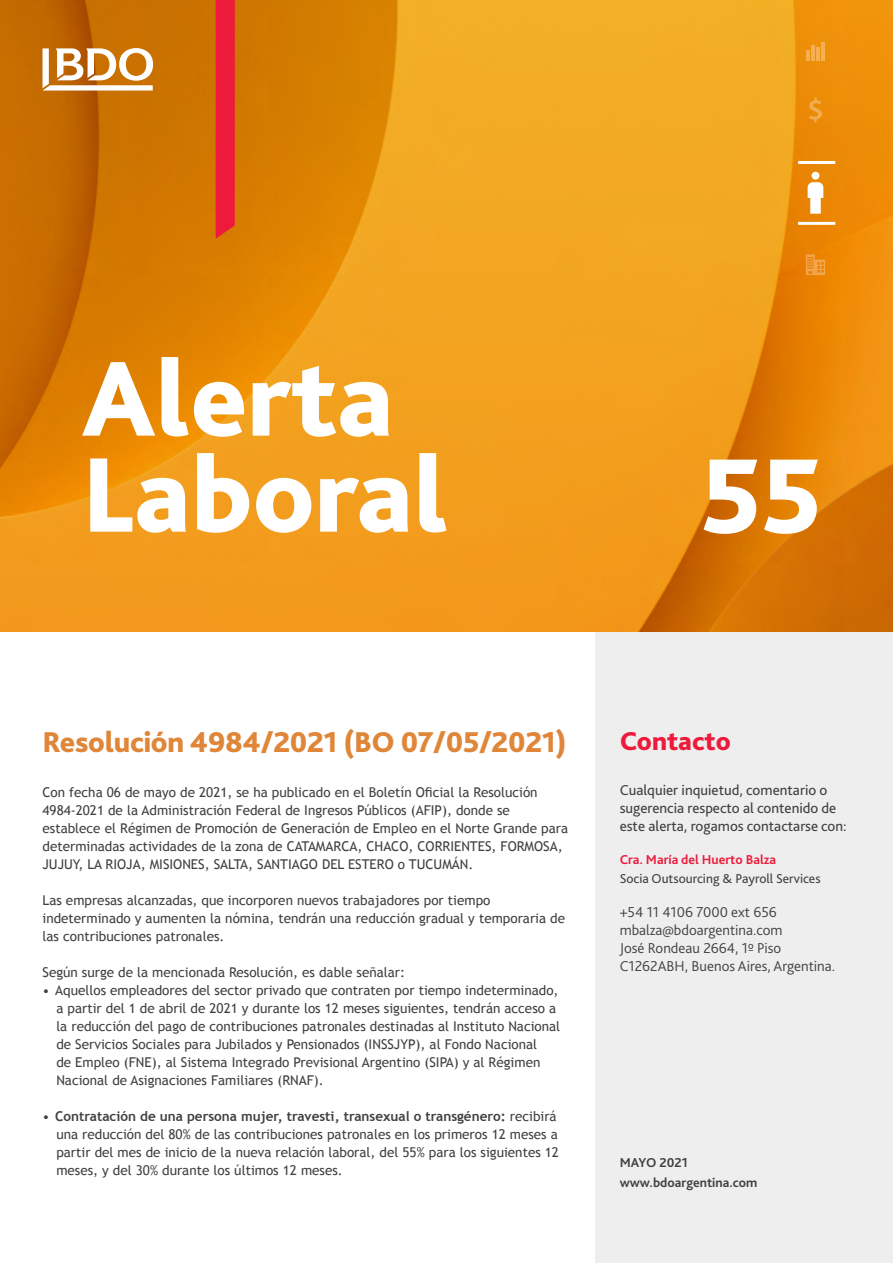
<style>
.page{position:relative;width:893px;height:1263px;background:#fff}
.page>*{position:absolute;margin:0;border:0;box-sizing:border-box;transform-origin:0 0}
.Masthead_heading{font:800 111px "Bliss Pro";color:#fff}
.Contents_heading{font:800 30px "Bliss Pro";letter-spacing:-.01em;color:#df8639}
.Titulo_Indice{font:800 27px "Bliss Pro";color:#ed1a3b}
.t1{font:300 15px/18px "Bliss Pro";color:#404040}
.t2{font:15px/18px "Bliss Pro";color:#404040}
.Texto_Comun{font:13.5px/18px "Trebuchet MS";color:#404040}
.t3{font:13.5px "Bliss Pro";color:#404040}
.Texto_Indice{font:700 13.5px "Bliss Pro";color:#404040}
.t4{font:700 13.5px "Bliss Pro";color:#ed1a3b}
.s1{font-weight:700}
</style>
<div class="page">
<div style="left:595px;top:631px;width:298px;height:632px;background:#eee"></div>
<svg style="left:0;top:0;width:893px;height:631px"></svg>
<svg style="left:43px;top:48px;width:110px;height:43px"></svg>
<svg style="left:216px;top:0;width:19px;height:239px"></svg>
<svg style="left:809px;top:98px;width:13px;height:24px"></svg>
<hr style="left:806px;top:50px;width:4px;height:11px;background:#f2af52">
<hr style="left:811px;top:45px;width:4px;height:16px;background:#f2b053">
<hr style="left:816px;top:48px;width:4px;height:13px;background:#f3b153">
<hr style="left:821px;top:42px;width:4px;height:19px;background:#f3b153">
<div style="left:811px;top:172px;width:8px;height:8px;background:#fff;border-radius:50%"></div>
<svg style="left:808px;top:182px;width:15px;height:32px"></svg>
<svg style="left:806px;top:254px;width:19px;height:21px"></svg>
<hr style="left:798px;top:161px;width:37px;height:3px;background:#fff">
<hr style="left:798px;top:222px;width:37px;height:3px;background:#fff">
<svg style="left:82px;top:362px;width:73px;height:74px"></svg>
<svg style="left:162px;top:357px;width:82px;height:80px"></svg>
<svg style="left:253px;top:366px;width:136px;height:71px"></svg>
<svg style="left:90px;top:458px;width:96px;height:75px"></svg>
<svg style="left:197px;top:453px;width:52px;height:80px"></svg>
<svg style="left:256px;top:478px;width:55px;height:55px"></svg>
<svg style="left:320px;top:478px;width:88px;height:55px"></svg>
<svg style="left:419px;top:453px;width:27px;height:79px"></svg>
<p class="Masthead_heading" style="left:701px;top:427px;width:122px">55</p>
<p class="Contents_heading" style="left:43px;top:724px;width:526px">Resolución 4984/2021 (BO 07/05/2021)</p>
<p class="Texto_Comun" style="left:43px;top:783px;width:527px">Con fecha 06 de mayo de 2021, se ha publicado en el Boletín Oficial la Resolución 4984-2021 de la Administración Federal de Ingresos Públicos (AFIP), donde se establece el Régimen de Promoción de Generación de Empleo en el Norte Grande para determinadas actividades de la zona de CATAMARCA, CHACO, CORRIENTES, FORMOSA, JUJUY, LA RIOJA, MISIONES, SALTA, SANTIAGO DEL ESTERO o TUCUMÁN.</p>
<p class="Texto_Comun" style="left:43px;top:891px;width:524px">Las empresas alcanzadas, que incorporen nuevos trabajadores por tiempo indeterminado y aumenten la nómina, tendrán una reducción gradual y temporaria de las contribuciones patronales.</p>
<p class="Texto_Comun" style="left:43px;top:963px;width:364px">Según surge de la mencionada Resolución, es dable señalar:</p>
<p class="Texto_Comun" style="left:56px;top:981px;width:505px;text-indent:-14px">• Aquellos empleadores del sector privado que contraten por tiempo indeterminado, a partir del 1 de abril de 2021 y durante los 12 meses siguientes, tendrán acceso a la reducción del pago de contribuciones patronales destinadas al Instituto Nacional de Servicios Sociales para Jubilados y Pensionados (INSSJYP), al Fondo Nacional<br>de Empleo (FNE), al Sistema Integrado Previsional Argentino (SIPA) y al Régimen Nacional de Asignaciones Familiares (RNAF).</p>
<p class="Texto_Comun" style="left:56px;top:1107px;width:504px;text-indent:-14px">• <span class="s1">Contratación de una persona mujer, travesti, transexual o transgénero:</span> recibirá una reducción del 80% de las contribuciones patronales en los primeros 12 meses a partir del mes de inicio de la nueva relación laboral, del 55% para los siguientes 12 meses, y del 30% durante los últimos 12 meses.</p>
<p class="Titulo_Indice" style="left:620px;top:724px;width:113px">Contacto</p>
<p class="t2" style="left:620px;top:780px;width:229px">Cualquier inquietud, comentario o sugerencia respecto al contenido de este alerta, rogamos contactarse con:</p>
<p class="t4" style="left:620px;top:851px;width:158px">Cra. María del Huerto Balza</p>
<p class="t3" style="left:620px;top:870px;width:202px">Socia Outsourcing &amp; Payroll Services</p>
<p class="t1" style="left:620px;top:902px;width:159px">+54 11 4106 7000 ext 656</p>
<p class="t1" style="left:620px;top:920px;width:164px">mbalza@bdoargentina.com</p>
<p class="t1" style="left:620px;top:938px;width:217px">José Rondeau 2664, 1º Piso<br>C1262ABH, Buenos Aires, Argentina.</p>
<p class="Texto_Indice" style="left:620px;top:1154px;width:70px">MAYO 2021</p>
<p class="Texto_Indice" style="left:620px;top:1174px;width:139px">www.bdoargentina.com</p>
</div>
